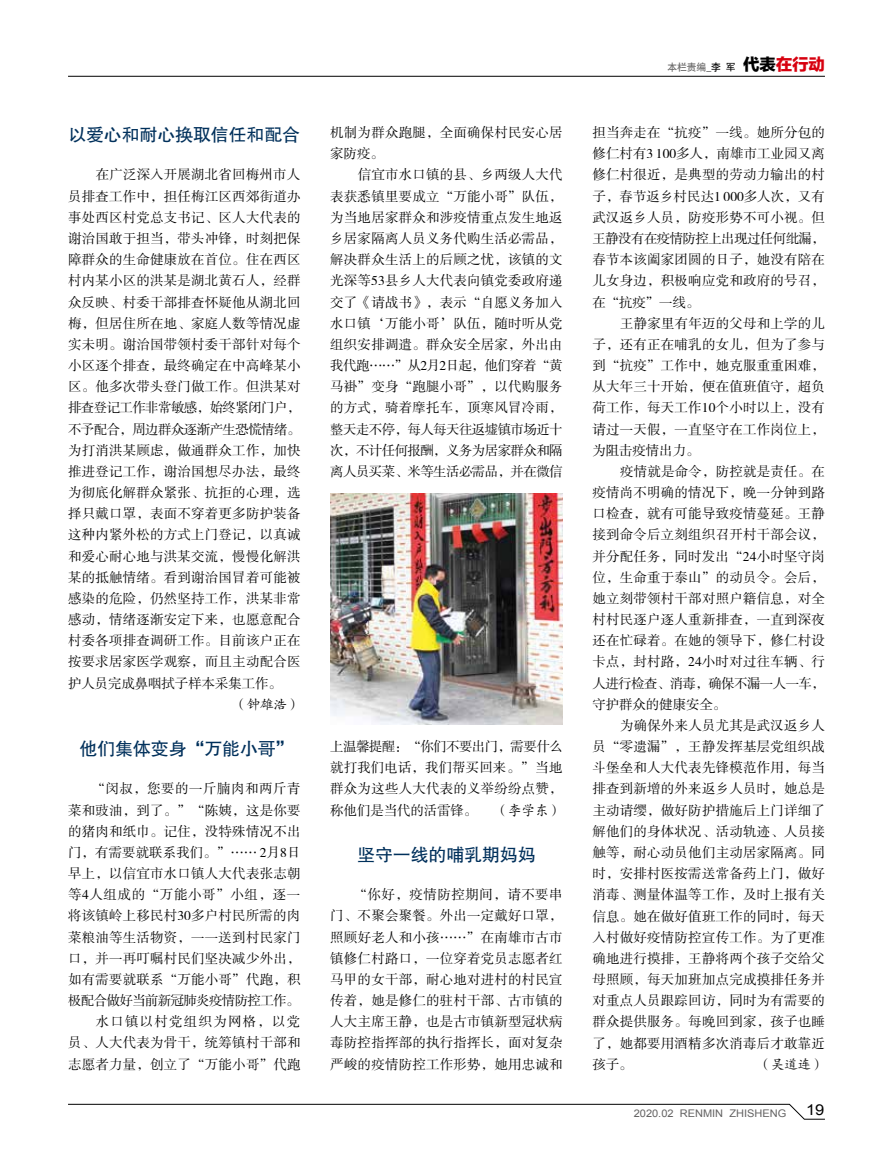
<style>
.page{position:relative;width:893px;height:1149px;background:#fff}
.page>*{position:absolute;margin:0;border:0;box-sizing:border-box;transform-origin:0 0}
.t1{font:18px "FZHTJW GB1 0";letter-spacing:-.01em;color:#00305b}
.t2{font:15px "Arial";color:#000;scale:1.1 1}
.t3{font:13.5px/21.1px "FZSSJW GB1 0";letter-spacing:.015em;color:#000;text-align:justify}
.t4{font:13.5px "FZKTJW GB1 0";letter-spacing:-.01em;color:#000}
.t5{font:10.5px "Arial";color:#636262;scale:1.05 1}
.t6{font:9.75px "Heiti CSEG Medium GB";color:#636262}
.s1{color:#000}
.s2{font-family:"FZLTTHJW GB1 0";font-size:16.5px;color:#000}
.s3{font-family:"FZLTTHJW GB1 0";font-size:16.5px;color:#d7000f}
</style>
<div class="page">
<svg style="left:68px;top:1103px;width:757px;height:16px"></svg>
<img style="left:330px;top:493px;width:233px;height:231px">
<hr style="left:68px;top:76px;width:757px;height:1px;background:#000">
<h1 class="t1" style="left:68px;top:125px;width:233px">以爱心和耐心换取信任和配合</h1>
<p class="t3" style="left:68px;top:165px;width:234px;text-indent:28px">在广泛深入开展湖北省回梅州市人员排查工作中，担任梅江区西郊街道办事处西区村党总支书记、区人大代表的谢治国敢于担当，带头冲锋，时刻把保障群众的生命健康放在首位。住在西区村内某小区的洪某是湖北黄石人，经群众反映、村委干部排查怀疑他从湖北回梅，但居住所在地、家庭人数等情况虚实未明。谢治国带领村委干部针对每个小区逐个排查，最终确定在中高峰某小区。他多次带头登门做工作。但洪某对排查登记工作非常敏感，始终紧闭门户，不予配合，周边群众逐渐产生恐慌情绪。为打消洪某顾虑，做通群众工作，加快推进登记工作，谢治国想尽办法，最终为彻底化解群众紧张、抗拒的心理，选择只戴口罩，表面不穿着更多防护装备这种内紧外松的方式上门登记，以真诚和爱心耐心地与洪某交流，慢慢化解洪某的抵触情绪。看到谢治国冒着可能被感染的危险，仍然坚持工作，洪某非常感动，情绪逐渐安定下来，也愿意配合村委各项排查调研工作。目前该户正在按要求居家医学观察，而且主动配合医护人员完成鼻咽拭子样本采集工作。</p>
<p class="t4" style="left:234px;top:697px;width:68px">（钟雄浩）</p>
<h1 class="t1" style="left:80px;top:738px;width:216px">他们集体变身“万能小哥”</h1>
<p class="t3" style="left:68px;top:778px;width:234px;text-align:right">“闵叔，您要的一斤腩肉和两斤青<br>菜和豉油，到了。”“陈姨，这是你要的猪肉和纸巾。记住，没特殊情况不出门，有需要就联系我们。”…… 2月8日早上，以信宜市水口镇人大代表张志朝等4人组成的“万能小哥”小组，逐一将该镇岭上移民村30多户村民所需的肉菜粮油等生活物资，一一送到村民家门口，并一再叮嘱村民们坚决减少外出，如有需要就联系“万能小哥”代跑，积极配合做好当前新冠肺炎疫情防控工作。水口镇以村党组织为网格，以党<br>员、人大代表为骨干，统筹镇村干部和志愿者力量，创立了“万能小哥”代跑</p>
<p class="t3" style="left:330px;top:123px;width:234px">机制为群众跑腿，全面确保村民安心居家防疫。</p>
<p class="t3" style="left:330px;top:165px;width:234px;text-indent:28px">信宜市水口镇的县、乡两级人大代表获悉镇里要成立“万能小哥”队伍，为当地居家群众和涉疫情重点发生地返乡居家隔离人员义务代购生活必需品，解决群众生活上的后顾之忧，该镇的文光深等53县乡人大代表向镇党委政府递交了《请战书》，表示“自愿义务加入水口镇‘万能小哥’队伍，随时听从党组织安排调遣。群众安全居家，外出由我代跑……”从2月2日起，他们穿着“黄马褂”变身“跑腿小哥”，以代购服务的方式，骑着摩托车，顶寒风冒冷雨，整天走不停，每人每天往返墟镇市场近十次，不计任何报酬，义务为居家群众和隔离人员买菜、米等生活必需品，并在微信</p>
<p class="t3" style="left:330px;top:736px;width:234px">上温馨提醒：“你们不要出门，需要什么就打我们电话，我们帮买回来。”当地群众为这些人大代表的义举纷纷点赞，称他们是当代的活雷锋。</p>
<p class="t4" style="left:495px;top:802px;width:68px">（李学东）</p>
<h1 class="t1" style="left:357px;top:844px;width:180px">坚守一线的哺乳期妈妈</h1>
<p class="t3" style="left:330px;top:884px;width:234px;text-indent:23px">“你好，疫情防控期间，请不要串门、不聚会聚餐。外出一定戴好口罩，照顾好老人和小孩……”在南雄市古市镇修仁村路口，一位穿着党员志愿者红马甲的女干部，耐心地对进村的村民宣传着，她是修仁的驻村干部、古市镇的人大主席王静，也是古市镇新型冠状病毒防控指挥部的执行指挥长，面对复杂严峻的疫情防控工作形势，她用忠诚和</p>
<p class="t6" style="left:667px;top:62px;width:159px">本栏责编_<span class="s1">李 军</span> <span class="s2">代表</span><span class="s3">在行动</span></p>
<p class="t3" style="left:592px;top:123px;width:234px">担当奔走在“抗疫”一线。她所分包的修仁村有3 100多人，南雄市工业园又离修仁村很近，是典型的劳动力输出的村子，春节返乡村民达1 000多人次，又有武汉返乡人员，防疫形势不可小视。但王静没有在疫情防控上出现过任何纰漏，春节本该阖家团圆的日子，她没有陪在儿女身边，积极响应党和政府的号召，在“抗疫”一线。</p>
<p class="t3" style="left:592px;top:313px;width:234px;text-indent:28px">王静家里有年迈的父母和上学的儿子，还有正在哺乳的女儿，但为了参与到“抗疫”工作中，她克服重重困难，从大年三十开始，便在值班值守，超负荷工作，每天工作10个小时以上，没有请过一天假，一直坚守在工作岗位上，为阻击疫情出力。</p>
<p class="t3" style="left:592px;top:461px;width:234px;text-indent:28px">疫情就是命令，防控就是责任。在疫情尚不明确的情况下，晚一分钟到路口检查，就有可能导致疫情蔓延。王静接到命令后立刻组织召开村干部会议，并分配任务，同时发出“24小时坚守岗位，生命重于泰山”的动员令。会后，她立刻带领村干部对照户籍信息，对全村村民逐户逐人重新排查，一直到深夜还在忙碌着。在她的领导下，修仁村设卡点，封村路，24小时对过往车辆、行人进行检查、消毒，确保不漏一人一车，守护群众的健康安全。</p>
<p class="t3" style="left:592px;top:715px;width:234px;text-indent:28px">为确保外来人员尤其是武汉返乡人员“零遗漏”，王静发挥基层党组织战斗堡垒和人大代表先锋模范作用，每当排查到新增的外来返乡人员时，她总是主动请缨，做好防护措施后上门详细了解他们的身体状况、活动轨迹、人员接触等，耐心动员他们主动居家隔离。同时，安排村医按需送常备药上门，做好消毒、测量体温等工作，及时上报有关信息。她在做好值班工作的同时，每天入村做好疫情防控宣传工作。为了更准确地进行摸排，王静将两个孩子交给父母照顾，每天加班加点完成摸排任务并对重点人员跟踪回访，同时为有需要的群众提供服务。每晚回到家，孩子也睡了，她都要用酒精多次消毒后才敢靠近孩子。</p>
<p class="t4" style="left:758px;top:1056px;width:68px">（吴道连）</p>
<p class="t5" style="left:634px;top:1105px;width:147px">2020.02 RENMIN ZHISHENG</p>
<p class="t2" style="left:806px;top:1099px;width:18px">19</p>
</div>
